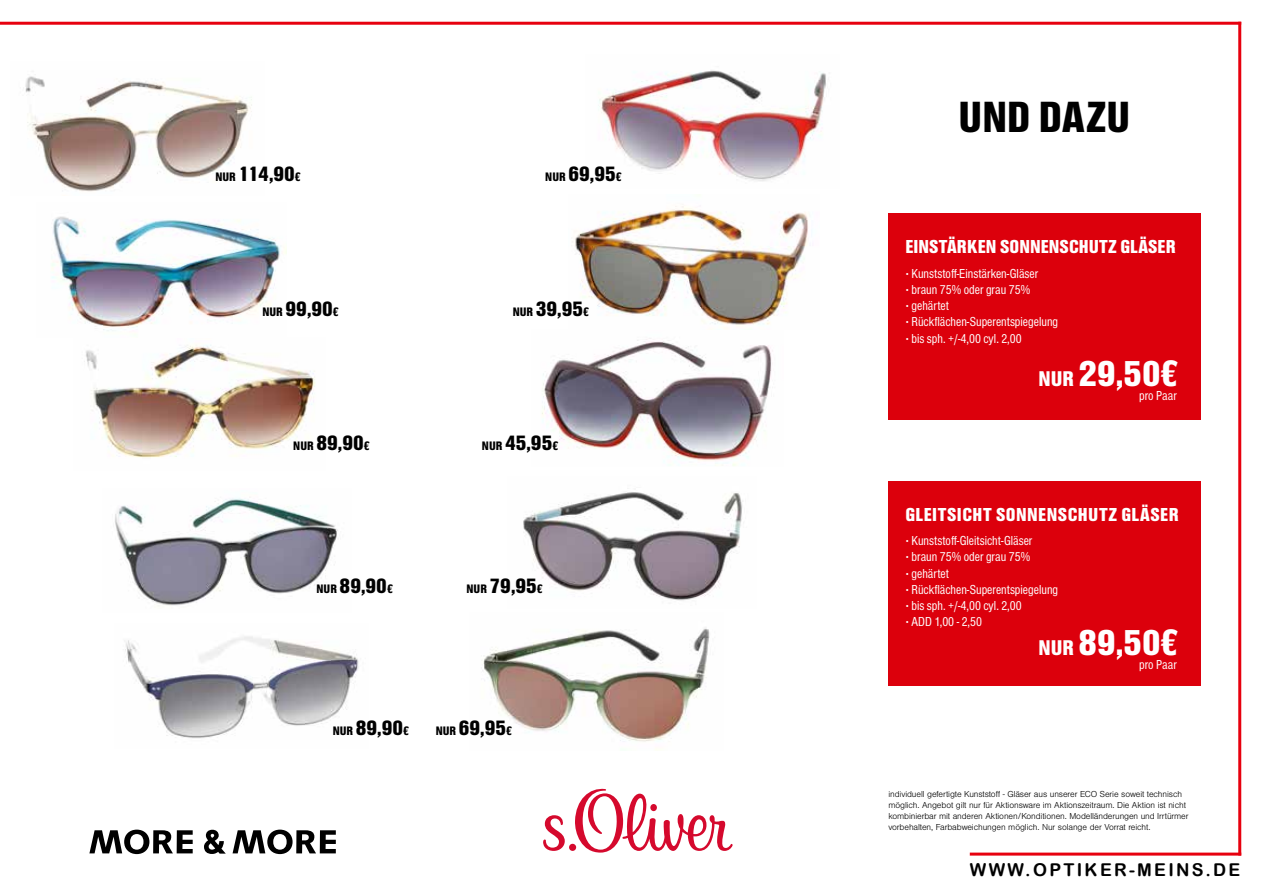
<style>
.page{position:relative;width:1263px;height:893px;background:#fff}
.page>*{position:absolute;margin:0;border:0;box-sizing:border-box;transform-origin:0 0}
.t1{font:900 45.3px "Nimbus San Con";letter-spacing:.005em;color:#000}
.t2{font:900 38.1px "Nimbus San Con";color:#fff}
.t3{font:900 22.05px "Nimbus San Con";color:#000}
.t4{font:900 19.5px "Nimbus San Con";color:#fff}
.t5{font:900 19.5px "Nimbus San Con";letter-spacing:.02em;color:#fff}
.t6{font:17.7px "Arial Rounded MT Bold";letter-spacing:.13em;color:#000}
.t7{font:13.5px/16.2px "Nimbus San Con";color:#fff}
.t8{font:300 9px/10.8px "Nimbus San";letter-spacing:-.01em;color:#000}
.s1{font-size:12.75px}
.s2{font-family:"Helvetica Neue LT Com";font-weight:500}
.s3{font-size:22.2px}
</style>
<div class="page">
<hr style="left:1238px;top:22px;width:3px;height:834px;background:#e7000e">
<hr style="left:0;top:22px;width:1241px;height:3px;background:#e7000e">
<hr style="left:970px;top:853px;width:271px;height:3px;background:#e7000e">
<svg style="left:204px;top:830px;width:22px;height:24px"></svg>
<svg style="left:89px;top:830px;width:104px;height:24px"></svg>
<svg style="left:233px;top:830px;width:103px;height:24px"></svg>
<svg style="left:543px;top:815px;width:22px;height:36px"></svg>
<div style="left:569px;top:844px;width:7px;height:7px;background:#d5092d;border-radius:50%"></div>
<svg style="left:574px;top:788px;width:159px;height:65px"></svg>
<img style="left:25px;top:76px;width:227px;height:116px">
<img style="left:115px;top:498px;width:223px;height:109px">
<img style="left:84px;top:345px;width:231px;height:113px">
<img style="left:51px;top:216px;width:236px;height:115px">
<img style="left:124px;top:636px;width:235px;height:102px">
<img style="left:599px;top:70px;width:227px;height:111px">
<img style="left:523px;top:492px;width:220px;height:109px">
<img style="left:542px;top:338px;width:231px;height:128px">
<img style="left:572px;top:206px;width:236px;height:123px">
<img style="left:482px;top:627px;width:228px;height:123px">
<div style="left:888px;top:213px;width:312px;height:206px;background:#dc000c"></div>
<div style="left:888px;top:481px;width:312px;height:204px;background:#dc000c"></div>
<h1 class="t1" style="left:959px;top:92px;width:173px">UND DAZU</h1>
<h3 class="t3" style="left:215px;top:161px;width:87px"><span class="s1">NUR</span> 114,90<span class="s1">€</span></h3>
<h3 class="t3" style="left:545px;top:161px;width:78px"><span class="s1">NUR</span> 69,95<span class="s1">€</span></h3>
<h3 class="t3" style="left:262px;top:296px;width:78px"><span class="s1">NUR</span> 99,90<span class="s1">€</span></h3>
<h3 class="t3" style="left:513px;top:296px;width:78px"><span class="s1">NUR</span> 39,95<span class="s1">€</span></h3>
<h3 class="t4" style="left:905px;top:236px;width:272px">EINSTÄRKEN SONNENSCHUTZ GLÄSER</h3>
<h3 class="t7" style="left:905px;top:266px;width:154px"><span class="s2">·</span> Kunststoff-Einstärken-Gläser<br><span class="s2">·</span> braun 75% oder grau 75%<br><span class="s2">·</span> gehärtet<br><span class="s2">·</span> Rückflächen-Superentspiegelung <span class="s2">·</span> bis sph. +/-4,00 cyl. 2,00</h3>
<h2 class="t2" style="left:1038px;top:352px;width:142px"><span class="s3">NUR</span> 29,50€</h2>
<h3 class="t7" style="left:1139px;top:388px;width:39px">pro Paar</h3>
<h3 class="t3" style="left:293px;top:430px;width:78px"><span class="s1">NUR</span> 89,90<span class="s1">€</span></h3>
<h3 class="t3" style="left:482px;top:430px;width:78px"><span class="s1">NUR</span> 45,95<span class="s1">€</span></h3>
<h3 class="t3" style="left:317px;top:573px;width:78px"><span class="s1">NUR</span> 89,90<span class="s1">€</span></h3>
<h3 class="t3" style="left:466px;top:573px;width:78px"><span class="s1">NUR</span> 79,95<span class="s1">€</span></h3>
<h3 class="t5" style="left:905px;top:503px;width:275px">GLEITSICHT SONNENSCHUTZ GLÄSER</h3>
<h3 class="t7" style="left:905px;top:533px;width:154px"><span class="s2">·</span> Kunststoff-Gleitsicht-Gläser<br><span class="s2">·</span> braun 75% oder grau 75%<br><span class="s2">·</span> gehärtet<br><span class="s2">·</span> Rückflächen-Superentspiegelung <span class="s2">·</span> bis sph. +/-4,00 cyl. 2,00<br><span class="s2">·</span> ADD 1,00 - 2,50</h3>
<h2 class="t2" style="left:1038px;top:620px;width:142px"><span class="s3">NUR</span> 89,50€</h2>
<h3 class="t7" style="left:1139px;top:657px;width:39px">pro Paar</h3>
<h3 class="t3" style="left:333px;top:716px;width:78px"><span class="s1">NUR</span> 89,90<span class="s1">€</span></h3>
<h3 class="t3" style="left:436px;top:716px;width:78px"><span class="s1">NUR</span> 69,95<span class="s1">€</span></h3>
<p class="t8" style="left:888px;top:789px;width:302px">individuell gefertigte Kunststoff - Gläser aus unserer ECO Serie soweit technisch möglich. Angebot gilt nur für Aktionsware im Aktionszeitraum. Die Aktion ist nicht kombinierbar mit anderen Aktionen/Konditionen. Modelländerungen und Irrtürmer vorbehalten, Farbabweichungen möglich. Nur solange der Vorrat reicht.</p>
<h3 class="t6" style="left:970px;top:860px;width:272px">WWW.OPTIKER-MEINS.DE</h3>
</div>
